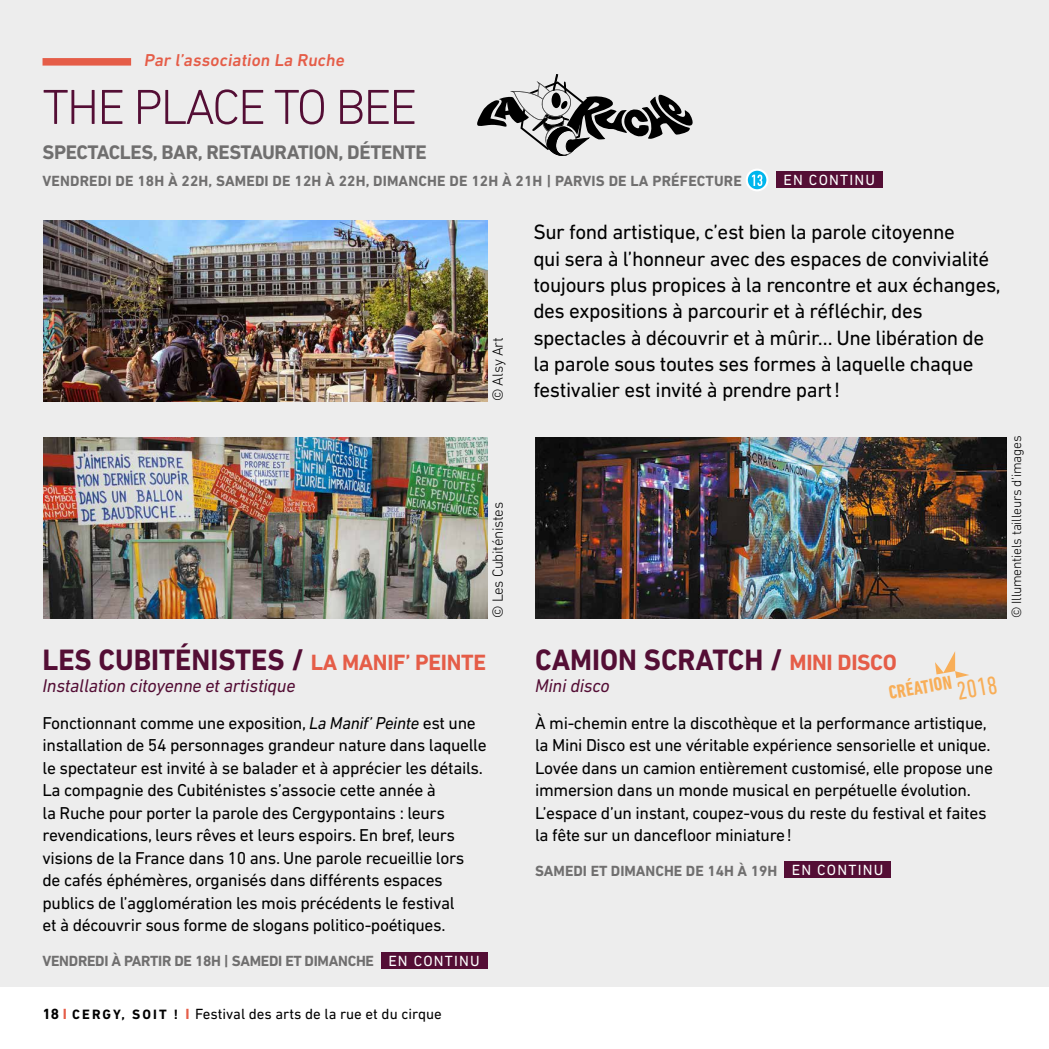
<style>
.page{position:relative;width:1049px;height:1049px;background:#fff}
.page>*{position:absolute;margin:0;border:0;box-sizing:border-box;transform-origin:0 0}
.t1{font:300 50px "DIN Next LT Pro";letter-spacing:-.04em;color:#540e35}
.t2{font:700 30px "DIN Next LT Pro";color:#540e35;scale:.96 1}
.t3{font:condensed 26px "DIN Next LT Pro";color:#f8ae58}
.t4{font:21px/26.2px "DIN Next LT Pro";letter-spacing:-.02em;color:#000}
.t5{font:700 20px "DIN Next LT Pro";letter-spacing:-.02em;color:#706f6f}
.t6{font:700 condensed 19.25px "DIN Next LT Pro";color:#f8ae58}
.t7{font:italic 18.75px "DIN Next LT Pro";letter-spacing:-.015em;color:#540e35}
.t8{font:17.5px/22.5px "DIN Next LT Pro";letter-spacing:-.02em;color:#000}
.t9{font:500 17.5px "DIN Next LT Pro";color:#e55d48}
.t10{font:700 15px "DIN Next LT Pro";color:#706f6f}
.t11{font:15px "DIN Next LT Pro";color:#000}
.t12{font:700 15px "DIN Next LT Pro";letter-spacing:-.02em;color:#706f6f}
.t13{font:300 15px "DIN Next LT Pro";letter-spacing:-.02em;color:#000}
.t14{font:15px "DIN Next LT Pro";letter-spacing:.08em;color:#fff}
.t15{font:300 13.75px "DIN Next LT Pro";letter-spacing:-.02em;color:#000}
.s1{font-size:22.5px;color:#e55d48}
.s2{font-style:italic}
.s3{font-weight:400;color:#fff}
.s4{font-weight:700}
.s5{font-weight:700;color:#e55d48}
.s6{font-weight:700;font-size:13.75px}
</style>
<div class="page">
<div style="left:0;top:0;width:1049px;height:987px;background:#ededed"></div>
<svg style="left:747px;top:170px;width:20px;height:20px"></svg>
<div style="left:746px;top:169px;width:22px;height:22px;border:2px solid #fff;border-radius:50%"></div>
<svg style="left:752px;top:175px;width:10px;height:11px"></svg>
<div style="left:776px;top:171px;width:106px;height:17px;background:#540e35"></div>
<div style="left:43px;top:58px;width:88px;height:8px;background:#e55d48"></div>
<svg style="left:477px;top:74px;width:216px;height:82px"></svg>
<img style="left:43px;top:220px;width:445px;height:181px">
<div style="left:784px;top:861px;width:107px;height:16px;background:#540e35"></div>
<svg style="left:935px;top:651px;width:34px;height:27px"></svg>
<img style="left:535px;top:437px;width:471px;height:181px">
<div style="left:381px;top:952px;width:106px;height:17px;background:#540e35"></div>
<img style="left:43px;top:437px;width:445px;height:181px">
<p class="t9" style="left:144px;top:50px;width:205px">Par l’association La Ruche</p>
<h1 class="t1" style="left:43px;top:78px;width:376px">THE PLACE TO BEE</h1>
<p class="t5" style="left:43px;top:140px;width:386px">SPECTACLES, BAR, RESTAURATION, DÉTENTE</p>
<p class="t10" style="left:43px;top:172px;width:701px">VENDREDI DE 18H À 22H, SAMEDI DE 12H À 22H, DIMANCHE DE 12H À 21H | PARVIS DE LA PRÉFECTURE</p>
<p class="t14" style="left:783px;top:171px;width:93px">EN CONTINU</p>
<p class="t13" style="left:489px;top:401px;width:65px;rotate:-90deg">© Alsy Art</p>
<p class="t13" style="left:489px;top:618px;width:117px;rotate:-90deg">© Les Cubiténistes</p>
<h2 class="t2" style="left:43px;top:642px;width:464px">LES CUBITÉNISTES / <span class="s1">LA MANIF’ PEINTE</span></h2>
<p class="t7" style="left:43px;top:675px;width:254px">Installation citoyenne et artistique</p>
<p class="t8" style="left:43px;top:711px;width:446px">Fonctionnant comme une exposition, <span class="s2">La Manif’ Peinte</span> est une installation de 54 personnages grandeur nature dans laquelle le spectateur est invité à se balader et à apprécier les détails.<br>La compagnie des Cubiténistes s’associe cette année à<br>la Ruche pour porter la parole des Cergypontains : leurs revendications, leurs rêves et leurs espoirs. En bref, leurs visions de la France dans 10 ans. Une parole recueillie lors<br>de cafés éphémères, organisés dans différents espaces publics de l’agglomération les mois précédents le festival<br>et à découvrir sous forme de slogans politico-poétiques.</p>
<p class="t12" style="left:43px;top:951px;width:439px">VENDREDI À PARTIR DE 18H | SAMEDI ET DIMANCHE <span class="s3">EN CONTINU</span></p>
<p class="t4" style="left:533px;top:219px;width:469px">Sur fond artistique, c’est bien la parole citoyenne<br>qui sera à l’honneur avec des espaces de convivialité toujours plus propices à la rencontre et aux échanges, des expositions à parcourir et à réfléchir, des spectacles à découvrir et à mûrir… Une libération de la parole sous toutes ses formes à laquelle chaque</p>
<p class="t4" style="left:533px;top:377px;width:308px">festivalier est invité à prendre part!</p>
<h2 class="t2" style="left:535px;top:642px;width:378px">CAMION SCRATCH / <span class="s1">MINI DISCO</span></h2>
<p class="t7" style="left:535px;top:675px;width:76px">Mini disco</p>
<p class="t8" style="left:535px;top:711px;width:459px">À mi-chemin entre la discothèque et la performance artistique, la Mini Disco est une véritable expérience sensorielle et unique.<br>Lovée dans un camion entièrement customisé, elle propose une immersion dans un monde musical en perpétuelle évolution.<br>L’espace d’un instant, coupez-vous du reste du festival et faites la fête sur un dancefloor miniature!</p>
<p class="t10" style="left:535px;top:861px;width:350px">SAMEDI ET DIMANCHE DE 14H À 19H <span class="s3">EN CONTINU</span></p>
<p class="t6" style="left:887px;top:682px;width:65px;rotate:-10deg">CRÉATION</p>
<h3 class="t3" style="left:954px;top:677px;width:42px;rotate:-10deg">2018</h3>
<p class="t15" style="left:1009px;top:618px;width:184px;rotate:-90deg">© Illumentiels tailleurs d’images</p>
<p class="t11" style="left:43px;top:1005px;width:401px"><span class="s4">18</span> <span class="s5">I</span> <span class="s6">CERGY, SOIT !</span> <span class="s5">I</span> Festival des arts de la rue et du cirque</p>
</div>
